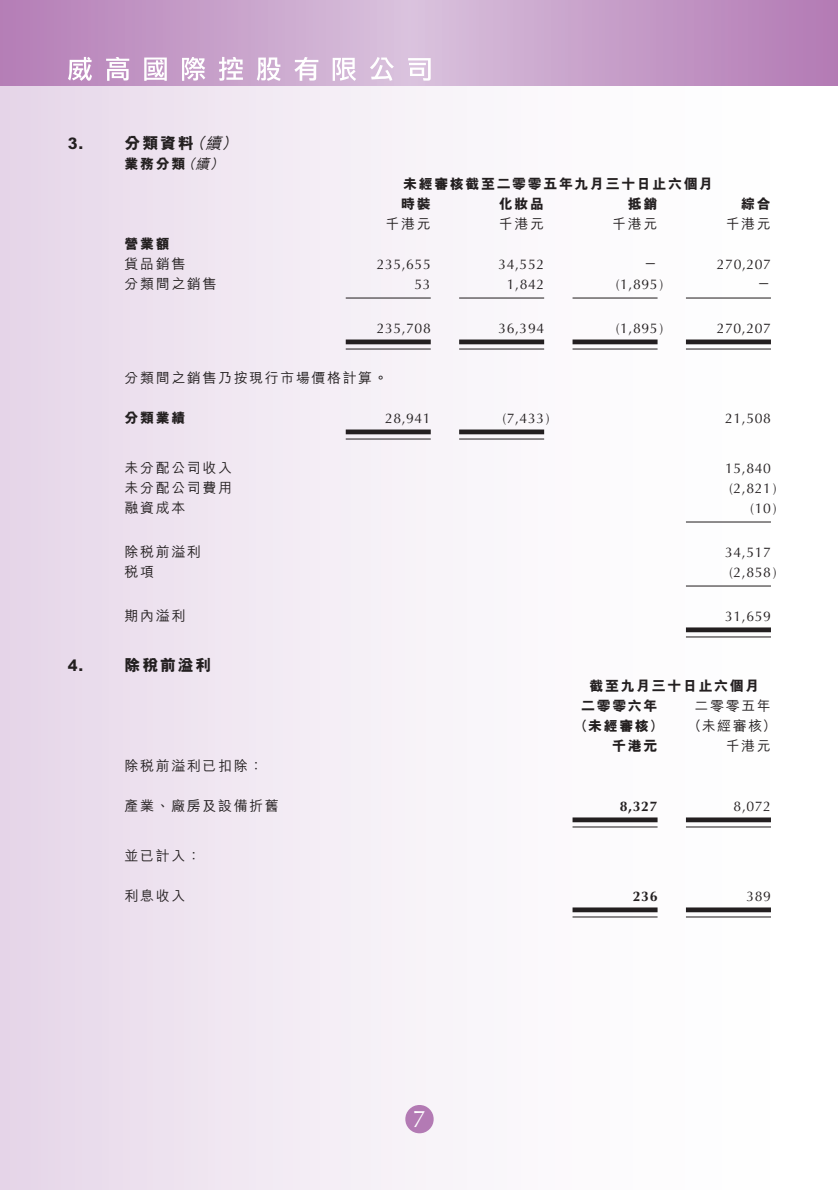
<style>
.page{position:relative;width:838px;height:1190px;background:#fff}
.page>*{position:absolute;margin:0;border:0;box-sizing:border-box;transform-origin:0 0}
.t1{font:24px "Optima";color:#fff}
.t2{font:800 16px "M Hei";letter-spacing:.11em;color:#231f20}
.t3{font:14px "Optima";letter-spacing:.04em;color:#231f20}
.t4{font:500 14px "M Hei";letter-spacing:.115em;color:#231f20}
.t5{font:800 14px/20px "M Hei";letter-spacing:.115em;color:#231f20}
.t6{font:700 14px "Optima";letter-spacing:.05em;color:#231f20}
.s1{font-weight:500;font-style:italic}
</style>
<div class="page">
<div style="left:0;top:0;width:838px;height:1190px;background:linear-gradient(to right,#e8daeb,#fff)"></div>
<svg style="left:0;top:0;width:838px;height:85px;background:#c59dc8"></svg>
<svg style="left:68px;top:57px;width:24px;height:24px"></svg>
<svg style="left:106px;top:57px;width:23px;height:24px"></svg>
<svg style="left:144px;top:58px;width:23px;height:23px"></svg>
<svg style="left:182px;top:57px;width:23px;height:24px"></svg>
<svg style="left:219px;top:57px;width:24px;height:24px"></svg>
<svg style="left:257px;top:57px;width:24px;height:24px"></svg>
<svg style="left:294px;top:57px;width:24px;height:24px"></svg>
<svg style="left:333px;top:58px;width:23px;height:23px"></svg>
<svg style="left:370px;top:57px;width:24px;height:24px"></svg>
<svg style="left:408px;top:58px;width:23px;height:23px"></svg>
<svg style="left:405px;top:1105px;width:29px;height:28px"></svg>
<hr style="left:346px;top:298px;width:85px;height:1px;background:#231f20">
<hr style="left:459px;top:298px;width:85px;height:1px;background:#231f20">
<hr style="left:573px;top:298px;width:85px;height:1px;background:#231f20">
<hr style="left:686px;top:298px;width:85px;height:1px;background:#231f20">
<hr style="left:346px;top:340px;width:85px;height:4px;background:#231f20">
<hr style="left:346px;top:349px;width:85px;height:1px;background:#231f20">
<hr style="left:459px;top:340px;width:85px;height:4px;background:#231f20">
<hr style="left:459px;top:349px;width:85px;height:1px;background:#231f20">
<hr style="left:573px;top:340px;width:85px;height:4px;background:#231f20">
<hr style="left:573px;top:349px;width:85px;height:1px;background:#231f20">
<hr style="left:686px;top:340px;width:85px;height:4px;background:#231f20">
<hr style="left:686px;top:349px;width:85px;height:1px;background:#231f20">
<hr style="left:346px;top:430px;width:85px;height:4px;background:#231f20">
<hr style="left:346px;top:439px;width:85px;height:1px;background:#231f20">
<hr style="left:459px;top:430px;width:85px;height:4px;background:#231f20">
<hr style="left:459px;top:439px;width:85px;height:1px;background:#231f20">
<hr style="left:686px;top:522px;width:85px;height:1px;background:#231f20">
<hr style="left:686px;top:586px;width:85px;height:1px;background:#231f20">
<div style="left:686px;top:627px;width:85px;height:5px;background:#231f20"></div>
<hr style="left:686px;top:636px;width:85px;height:1px;background:#231f20">
<div style="left:573px;top:817px;width:85px;height:5px;background:#231f20"></div>
<hr style="left:573px;top:826px;width:85px;height:1px;background:#231f20">
<div style="left:686px;top:817px;width:85px;height:5px;background:#231f20"></div>
<hr style="left:686px;top:826px;width:85px;height:1px;background:#231f20">
<div style="left:573px;top:907px;width:85px;height:5px;background:#231f20"></div>
<hr style="left:573px;top:916px;width:85px;height:1px;background:#231f20">
<div style="left:686px;top:907px;width:85px;height:5px;background:#231f20"></div>
<hr style="left:686px;top:916px;width:85px;height:1px;background:#231f20">
<p class="t2" style="left:68px;top:137px;width:17px">3.</p>
<p class="t2" style="left:125px;top:137px;width:118px">分類資料<span class="s1">（續）</span></p>
<p class="t5" style="left:125px;top:155px;width:103px">業務分類<span class="s1">（續）</span></p>
<p class="t5" style="left:401px;top:175px;width:314px">未經審核截至二零零五年九月三十日止六個月時裝</p>
<p class="t5" style="left:499px;top:195px;width:47px">化妝品</p>
<p class="t5" style="left:628px;top:195px;width:31px">抵銷</p>
<p class="t5" style="left:741px;top:195px;width:31px">綜合</p>
<p class="t4" style="left:386px;top:218px;width:47px">千港元</p>
<p class="t4" style="left:499px;top:218px;width:47px">千港元</p>
<p class="t4" style="left:612px;top:218px;width:47px">千港元</p>
<p class="t4" style="left:726px;top:218px;width:47px">千港元</p>
<p class="t5" style="left:125px;top:235px;width:47px">營業額</p>
<p class="t4" style="left:125px;top:258px;width:62px">貨品銷售</p>
<p class="t3" style="left:377px;top:259px;width:56px">235,655</p>
<p class="t3" style="left:498px;top:259px;width:47px">34,552</p>
<p class="t4" style="left:644px;top:258px;width:15px">－</p>
<p class="t3" style="left:717px;top:259px;width:55px">270,207</p>
<p class="t4" style="left:125px;top:278px;width:93px">分類間之銷售</p>
<p class="t3" style="left:415px;top:279px;width:18px">53</p>
<p class="t3" style="left:507px;top:279px;width:39px">1,842</p>
<p class="t3" style="left:616px;top:279px;width:49px">(1,895)</p>
<p class="t4" style="left:757px;top:278px;width:15px">－</p>
<p class="t3" style="left:377px;top:323px;width:56px">235,708</p>
<p class="t3" style="left:498px;top:323px;width:47px">36,394</p>
<p class="t3" style="left:616px;top:323px;width:49px">(1,895)</p>
<p class="t3" style="left:717px;top:323px;width:56px">270,207</p>
<p class="t4" style="left:125px;top:372px;width:265px">分類間之銷售乃按現行市場價格計算。</p>
<p class="t5" style="left:125px;top:409px;width:62px">分類業績</p>
<p class="t3" style="left:385px;top:413px;width:47px">28,941</p>
<p class="t3" style="left:502px;top:413px;width:49px">(7,433)</p>
<p class="t3" style="left:725px;top:413px;width:47px">21,508</p>
<p class="t4" style="left:125px;top:462px;width:109px">未分配公司收入</p>
<p class="t3" style="left:725px;top:463px;width:47px">15,840</p>
<p class="t4" style="left:125px;top:482px;width:109px">未分配公司費用</p>
<p class="t3" style="left:729px;top:483px;width:49px">(2,821)</p>
<p class="t4" style="left:125px;top:502px;width:62px">融資成本</p>
<p class="t3" style="left:750px;top:503px;width:28px">(10)</p>
<p class="t4" style="left:125px;top:546px;width:78px">除稅前溢利</p>
<p class="t3" style="left:725px;top:547px;width:47px">34,517</p>
<p class="t4" style="left:125px;top:566px;width:31px">稅項</p>
<p class="t3" style="left:729px;top:567px;width:49px">(2,858)</p>
<p class="t4" style="left:125px;top:610px;width:62px">期內溢利</p>
<p class="t3" style="left:725px;top:611px;width:47px">31,659</p>
<p class="t2" style="left:68px;top:659px;width:17px">4.</p>
<p class="t2" style="left:125px;top:659px;width:89px">除稅前溢利</p>
<p class="t5" style="left:581px;top:677px;width:180px;text-indent:8px">截至九月三十日止六個月二零零六年</p>
<p class="t4" style="left:695px;top:700px;width:78px">二零零五年</p>
<p class="t5" style="left:574px;top:717px;width:91px">（未經審核）</p>
<p class="t4" style="left:687px;top:720px;width:91px">（未經審核）</p>
<p class="t5" style="left:612px;top:737px;width:47px">千港元</p>
<p class="t4" style="left:726px;top:740px;width:47px">千港元</p>
<p class="t4" style="left:125px;top:760px;width:140px">除稅前溢利已扣除：</p>
<p class="t4" style="left:125px;top:800px;width:156px">產業、廠房及設備折舊</p>
<p class="t6" style="left:620px;top:801px;width:39px">8,327</p>
<p class="t3" style="left:734px;top:801px;width:39px">8,072</p>
<p class="t4" style="left:125px;top:850px;width:78px">並已計入：</p>
<p class="t4" style="left:125px;top:890px;width:62px">利息收入</p>
<p class="t6" style="left:633px;top:891px;width:26px">236</p>
<p class="t3" style="left:746px;top:891px;width:26px">389</p>
<h1 class="t1" style="left:413px;top:1109px;width:15px">7</h1>
</div>
